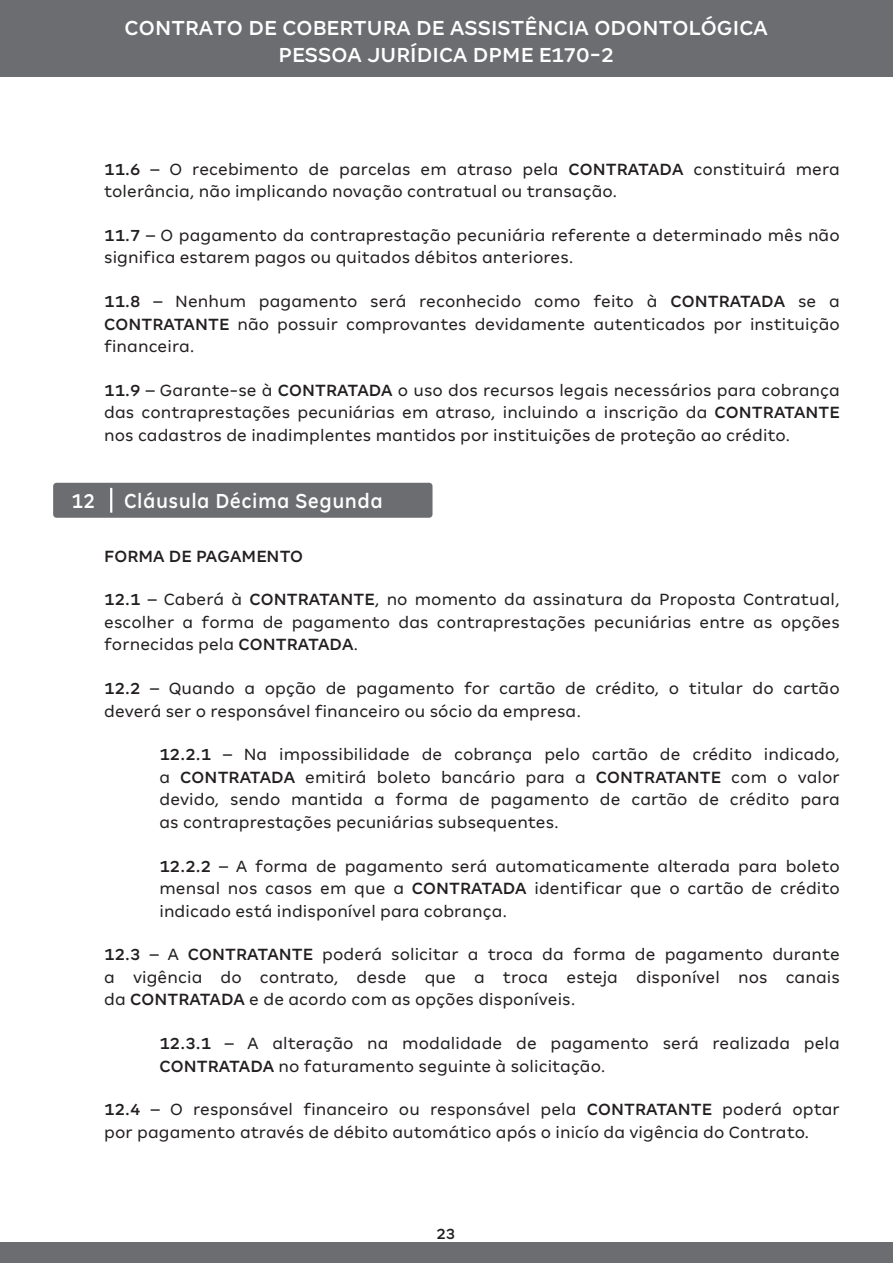
<style>
.page{position:relative;width:893px;height:1263px;background:#fff}
.page>*{position:absolute;margin:0;border:0;box-sizing:border-box;transform-origin:0 0}
.t1{font:500 22.5px/27px "Amil Typeface";letter-spacing:.005em;color:#fff;text-align:center}
.t2{font:500 22.5px "Amil Typeface";letter-spacing:.025em;color:#fff;scale:.9 1}
.t3{font:500 22.5px "Amil Typeface";letter-spacing:.005em;color:#fff;scale:.9 1}
.t4{font:18px/22.5px "Amil Typeface";letter-spacing:.005em;color:#231f20;text-align:justify}
.t5{font:500 18px "Amil Typeface";letter-spacing:.005em;color:#231f20}
.t6{font:500 16.5px "Amil Typeface";color:#231f20}
.s1{font-weight:500}
</style>
<div class="page">
<div style="left:0;top:1243px;width:893px;height:20px;background:#6c6d70"></div>
<div style="left:0;top:0;width:893px;height:76px;background:#6c6d70"></div>
<div style="left:53px;top:483px;width:379px;height:35px;background:#6c6d70;border-radius:3px"></div>
<hr style="left:110px;top:488px;width:2px;height:25px;background:#fff">
<p class="t1" style="left:125px;top:14px;width:645px">CONTRATO DE COBERTURA DE ASSISTÊNCIA ODONTOLÓGICA<br>PESSOA JURÍDICA DPME E170-2</p>
<p class="t4" style="left:104px;top:157px;width:737px"><span class="s1">11.6</span> – O recebimento de parcelas em atraso pela <span class="s1">CONTRATADA</span> constituirá mera tolerância, não implicando novação contratual ou transação.</p>
<p class="t4" style="left:104px;top:224px;width:737px"><span class="s1">11.7</span> – O pagamento da contraprestação pecuniária referente a determinado mês não significa estarem pagos ou quitados débitos anteriores.</p>
<p class="t4" style="left:104px;top:290px;width:737px"><span class="s1">11.8</span> – Nenhum pagamento será reconhecido como feito à <span class="s1">CONTRATADA</span> se a <span class="s1">CONTRATANTE</span> não possuir comprovantes devidamente autenticados por instituição financeira.</p>
<p class="t4" style="left:104px;top:379px;width:737px"><span class="s1">11.9</span> – Garante-se à <span class="s1">CONTRATADA</span> o uso dos recursos legais necessários para cobrança das contraprestações pecuniárias em atraso, incluindo a inscrição da <span class="s1">CONTRATANTE </span>nos cadastros de inadimplentes mantidos por instituições de proteção ao crédito.</p>
<p class="t3" style="left:71px;top:488px;width:28px">12</p>
<p class="t2" style="left:124px;top:488px;width:289px">Cláusula Décima Segunda</p>
<p class="t5" style="left:104px;top:545px;width:200px">FORMA DE PAGAMENTO</p>
<p class="t4" style="left:104px;top:588px;width:737px"><span class="s1">12.1</span> – Caberá à <span class="s1">CONTRATANTE</span>, no momento da assinatura da Proposta Contratual, escolher a forma de pagamento das contraprestações pecuniárias entre as opções fornecidas pela <span class="s1">CONTRATADA</span>.</p>
<p class="t4" style="left:104px;top:677px;width:737px"><span class="s1">12.2</span> – Quando a opção de pagamento for cartão de crédito, o titular do cartão deverá ser o responsável financeiro ou sócio da empresa.</p>
<p class="t4" style="left:159px;top:743px;width:682px"><span class="s1">12.2.1</span> – Na impossibilidade de cobrança pelo cartão de crédito indicado, a <span class="s1">CONTRATADA</span> emitirá boleto bancário para a <span class="s1">CONTRATANTE</span> com o valor devido, sendo mantida a forma de pagamento de cartão de crédito para as contraprestações pecuniárias subsequentes.</p>
<p class="t4" style="left:159px;top:854px;width:682px"><span class="s1">12.2.2</span> – A forma de pagamento será automaticamente alterada para boleto mensal nos casos em que a <span class="s1">CONTRATADA</span> identificar que o cartão de crédito indicado está indisponível para cobrança.</p>
<p class="t4" style="left:104px;top:943px;width:737px"><span class="s1">12.3</span> – A <span class="s1">CONTRATANTE</span> poderá solicitar a troca da forma de pagamento durante a vigência do contrato, desde que a troca esteja disponível nos canais da <span class="s1">CONTRATADA</span> e de acordo com as opções disponíveis.</p>
<p class="t4" style="left:159px;top:1032px;width:682px"><span class="s1">12.3.1</span> – A alteração na modalidade de pagamento será realizada pela<br><span class="s1">CONTRATADA</span> no faturamento seguinte à solicitação.</p>
<p class="t4" style="left:104px;top:1098px;width:737px"><span class="s1">12.4</span> – O responsável financeiro ou responsável pela <span class="s1">CONTRATANTE</span> poderá optar por pagamento através de débito automático após o inicío da vigência do Contrato.</p>
<p class="t6" style="left:436px;top:1224px;width:21px">23</p>
</div>
